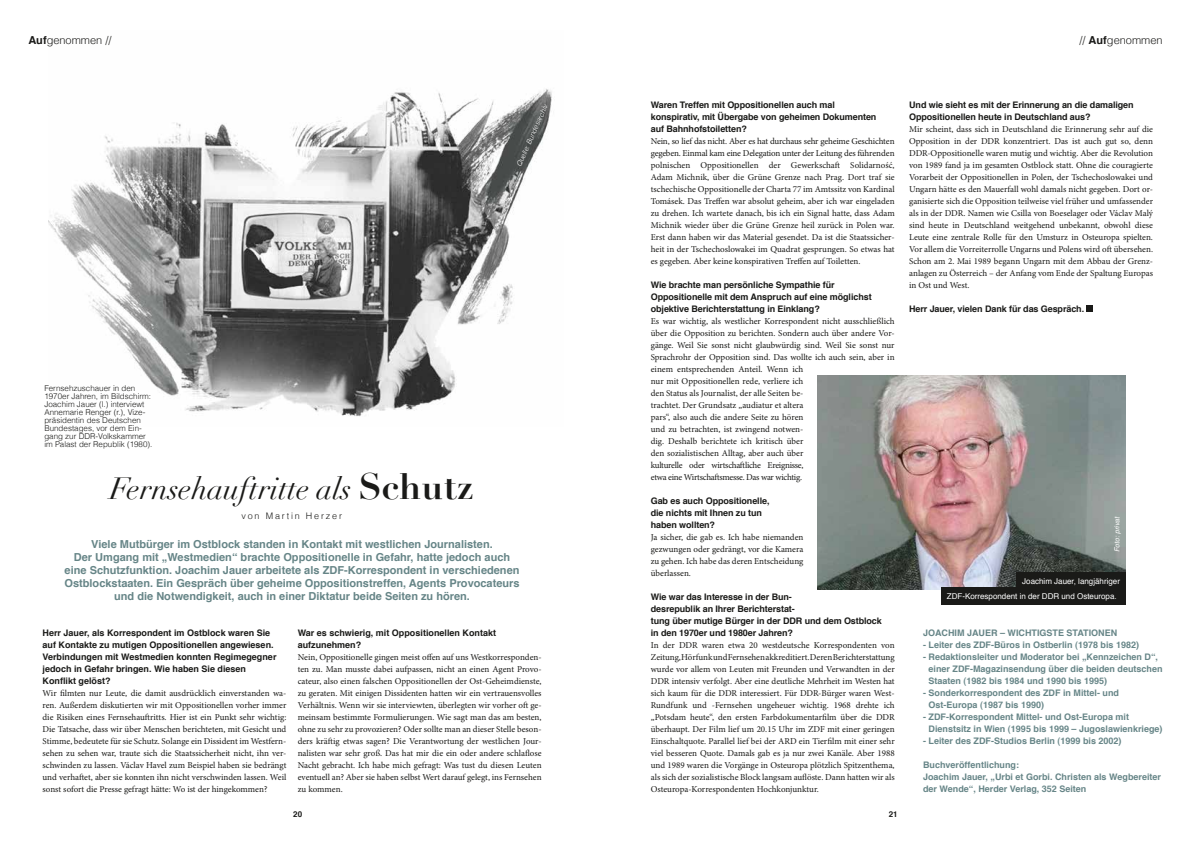
<style>
.page{position:relative;width:1191px;height:842px;background:#fff}
.page>*{position:absolute;margin:0;border:0;box-sizing:border-box;transform-origin:0 0}
.t1{font:italic 30px "Didot";color:#1a1a18}
.t2{font:700 11px/13px "Helvetica";color:#668587;text-align:center}
.t3{font:300 11px "Helvetica";color:#1a1a18}
.t4{font:9px/12px "Minion Pro";letter-spacing:-.005em;color:#1a1a18;text-align:justify}
.t5{font:700 9px/12px "Helvetica";letter-spacing:-.01em;color:#1a1a18}
.t6{font:700 9px/12px "Helvetica";color:#668587}
.t7{font:300 9px "Helvetica";letter-spacing:.2em;color:#1a1a18}
.t8{font:300 8px/8px "Helvetica";color:#1a1a18}
.t9{font:8px/15.3px "Helvetica";color:#fff}
.t10{font:700 8px "Helvetica";color:#1a1a18}
.t11{font:italic 300 7px "Helvetica";color:#fff}
.t12{font:italic 7px "Helvetica";color:#fff}
.s1{font-weight:700}
.s2{font-weight:700;font-style:normal;font-size:36px}
</style>
<div class="page">
<img style="left:48px;top:89px;width:504px;height:328px">
<img style="left:817px;top:375px;width:308px;height:215px">
<svg style="left:1086px;top:306px;width:6px;height:6px"></svg>
<div style="left:1016px;top:572px;width:109px;height:18px;background:#1a1a18"></div>
<div style="left:941px;top:588px;width:184px;height:17px;background:#1a1a18"></div>
<p class="t3" style="left:28px;top:34px;width:85px"><span class="s1">Auf</span>genommen //</p>
<p class="t3" style="left:1079px;top:33px;width:85px">// <span class="s1">Auf</span>genommen</p>
<p class="t8" style="left:44px;top:384px;width:109px">Fernsehzuschauer in den<br>1970er Jahren, im Bildschirm:<br>Joachim Jauer (l.) interviewt<br>Annemarie Renger (r.), Vize&shy;präsidentin des Deutschen<br>Bundestages, vor dem Ein&shy;gang zur DDR-Volkskammer im Palast der Republik (1980).</p>
<p class="t11" style="left:514px;top:164px;width:69px;rotate:-66deg">Quelle: Bundesarchiv</p>
<h1 class="t1" style="left:110px;top:470px;width:365px">Fernsehauftritte als <span class="s2">Schutz</span></h1>
<p class="t7" style="left:241px;top:510px;width:102px">von Martin Herzer</p>
<p class="t2" style="left:64px;top:538px;width:456px">Viele Mutbürger im Ostblock standen in Kontakt mit westlichen Journalisten.<br>Der Umgang mit „Westmedien“ brachte Oppositionelle in Gefahr, hatte jedoch auch eine Schutzfunktion. Joachim Jauer arbeitete als ZDF-Korrespondent in verschiedenen Ostblockstaaten. Ein Gespräch über geheime Oppositionstreffen, Agents Provocateurs und die Notwendigkeit, auch in einer Diktatur beide Seiten zu hören.</p>
<p class="t5" style="left:43px;top:627px;width:235px">Herr Jauer, als Korrespondent im Ostblock waren Sie auf Kontakte zu mutigen Oppositionellen angewiesen.<br>Verbindungen mit Westmedien konnten Regimegegner jedoch in Gefahr bringen. Wie haben Sie diesen Konflikt gelöst?</p>
<p class="t4" style="left:43px;top:687px;width:245px">Wir filmten nur Leute, die damit ausdrücklich einverstanden wa&shy;ren. Außerdem diskutierten wir mit Oppositionellen vorher immer die Risiken eines Fernsehauftritts. Hier ist ein Punkt sehr wichtig:<br>Die Tatsache, dass wir über Menschen berichteten, mit Gesicht und Stimme, bedeutete für sie Schutz. Solange ein Dissident im Westfern&shy;sehen zu sehen war, traute sich die Staatssicherheit nicht, ihn ver&shy;schwinden zu lassen. Václav Havel zum Beispiel haben sie bedrängt und verhaftet, aber sie konnten ihn nicht verschwinden lassen. Weil sonst sofort die Presse gefragt hätte: Wo ist der hingekommen?</p>
<p class="t5" style="left:298px;top:627px;width:200px">War es schwierig, mit Oppositionellen Kontakt aufzunehmen?</p>
<p class="t4" style="left:298px;top:651px;width:245px">Nein, Oppositionelle gingen meist offen auf uns Westkorresponden&shy;ten zu. Man musste dabei aufpassen, nicht an einen Agent Provo&shy;cateur, also einen falschen Oppositionellen der Ost-Geheimdienste, zu geraten. Mit einigen Dissidenten hatten wir ein vertrauensvolles Verhältnis. Wenn wir sie interviewten, überlegten wir vorher oft ge&shy;meinsam bestimmte Formulierungen. Wie sagt man das am besten, ohne zu sehr zu provozieren? Oder sollte man an dieser Stelle beson&shy;ders kräftig etwas sagen? Die Verantwortung der westlichen Jour&shy;nalisten war sehr groß. Das hat mir die ein oder andere schlaflose Nacht gebracht. Ich habe mich gefragt: Was tust du diesen Leuten eventuell an? Aber sie haben selbst Wert darauf gelegt, ins Fernsehen zu kommen.</p>
<p class="t5" style="left:651px;top:99px;width:227px">Waren Treffen mit Oppositionellen auch mal konspirativ, mit Übergabe von geheimen Dokumenten auf Bahnhofstoiletten?</p>
<p class="t4" style="left:651px;top:135px;width:245px">Nein, so lief das nicht. Aber es hat durchaus sehr geheime Geschichten gegeben. Einmal kam eine Delegation unter der Leitung des führenden polnischen Oppositionellen der Gewerkschaft Solidarność, Adam Michnik, über die Grüne Grenze nach Prag. Dort traf sie tschechische Oppositionelle der Charta 77 im Amtssitz von Kardinal Tomásek. Das Treffen war absolut geheim, aber ich war eingeladen zu drehen. Ich wartete danach, bis ich ein Signal hatte, dass Adam Michnik wieder über die Grüne Grenze heil zurück in Polen war.<br>Erst dann haben wir das Material gesendet. Da ist die Staatssicher&shy;heit in der Tschechoslowakei im Quadrat gesprungen. So etwas hat es gegeben. Aber keine konspirativen Treffen auf Toiletten.</p>
<p class="t5" style="left:651px;top:279px;width:222px">Wie brachte man persönliche Sympathie für<br>Oppositionelle mit dem Anspruch auf eine möglichst objektive Berichterstattung in Einklang?</p>
<p class="t4" style="left:651px;top:315px;width:245px;text-align:left">Es war wichtig, als westlicher Korrespondent nicht ausschließlich über die Opposition zu berichten. Sondern auch über andere Vor&shy;gänge. Weil Sie sonst nicht glaubwürdig sind. Weil Sie sonst nur Sprachrohr der Opposition sind. Das wollte ich auch sein, aber in einem entsprechenden Anteil. Wenn ich<br>nur mit Oppositionellen rede, verliere ich<br>den Status als Journalist, der alle Seiten be-<br>trachtet. Der Grundsatz „audiatur et altera<br>pars“, also auch die andere Seite zu hören<br>und zu betrachten, ist zwingend notwen-<br>dig. Deshalb berichtete ich kritisch über<br>den sozialistischen Alltag, aber auch über<br>kulturelle oder wirtschaftliche Ereignisse,<br>etwa eine Wirtschaftsmesse. Das war wichtig.</p>
<p class="t5" style="left:651px;top:495px;width:120px">Gab es auch Oppositionelle, die nichts mit Ihnen zu tun haben wollten?</p>
<p class="t4" style="left:651px;top:531px;width:154px">Ja sicher, die gab es. Ich habe niemanden gezwungen oder gedrängt, vor die Kamera zu gehen. Ich habe das deren Entscheidung überlassen.</p>
<p class="t5" style="left:651px;top:591px;width:233px">Wie war das Interesse in der Bun-<br>desrepublik an Ihrer Berichterstat-<br>tung über mutige Bürger in der DDR und dem Ostblock in den 1970er und 1980er Jahren?</p>
<p class="t4" style="left:651px;top:639px;width:245px">In der DDR waren etwa 20 westdeutsche Korrespondenten von Zeitung, Hörfunk und Fernsehen akkreditiert. Deren Berichterstattung wurde vor allem von Leuten mit Freunden und Verwandten in der DDR intensiv verfolgt. Aber eine deutliche Mehrheit im Westen hat sich kaum für die DDR interessiert. Für DDR-Bürger waren West-Rundfunk und -Fernsehen ungeheuer wichtig. 1968 drehte ich „Potsdam heute“, den ersten Farbdokumentarfilm über die DDR überhaupt. Der Film lief um 20.15 Uhr im ZDF mit einer geringen Einschaltquote. Parallel lief bei der ARD ein Tierfilm mit einer sehr viel besseren Quote. Damals gab es ja nur zwei Kanäle. Aber 1988 und 1989 waren die Vorgänge in Osteuropa plötzlich Spitzenthema, als sich der sozialistische Block langsam auflöste. Dann hatten wir als Osteuropa-Korrespondenten Hochkonjunktur.</p>
<p class="t10" style="left:293px;top:807px;width:10px">20</p>
<p class="t10" style="left:888px;top:807px;width:10px">21</p>
<p class="t5" style="left:909px;top:99px;width:226px">Und wie sieht es mit der Erinnerung an die damaligen<br>Oppositionellen heute in Deutschland aus?</p>
<p class="t4" style="left:909px;top:123px;width:245px">Mir scheint, dass sich in Deutschland die Erinnerung sehr auf die Opposition in der DDR konzentriert. Das ist auch gut so, denn DDR-Oppositionelle waren mutig und wichtig. Aber die Revolution von 1989 fand ja im gesamten Ostblock statt. Ohne die couragierte Vorarbeit der Oppositionellen in Polen, der Tschechoslowakei und Ungarn hätte es den Mauerfall wohl damals nicht gegeben. Dort or&shy;ganisierte sich die Opposition teilweise viel früher und umfassender als in der DDR. Namen wie Csilla von Boeselager oder Václav Malý sind heute in Deutschland weitgehend unbekannt, obwohl diese Leute eine zentrale Rolle für den Umsturz in Osteuropa spielten.<br>Vor allem die Vorreiterrolle Ungarns und Polens wird oft übersehen.<br>Schon am 2. Mai 1989 begann Ungarn mit dem Abbau der Grenz&shy;anlagen zu Österreich – der Anfang vom Ende der Spaltung Europas in Ost und West.</p>
<p class="t5" style="left:909px;top:303px;width:176px">Herr Jauer, vielen Dank für das Gespräch.</p>
<p class="t12" style="left:1111px;top:552px;width:37px;rotate:-90deg">Foto: privat</p>
<p class="t9" style="left:946px;top:574px;width:175px;text-indent:75px">Joachim Jauer, langjähriger<br>ZDF-Korrespondent in der DDR und Osteuropa.</p>
<p class="t6" style="left:923px;top:627px;width:26px">Joachim</p>
<p class="t6" style="left:967px;top:627px;width:19px">Jauer</p>
<p class="t6" style="left:1000px;top:627px;width:15px">– wich</p>
<p class="t6" style="left:1031px;top:627px;width:64px">tigste Stationen</p>
<p class="t6" style="left:923px;top:639px;width:218px">- Leiter des ZDF-Büros in Ostberlin (1978 bis 1982)</p>
<p class="t6" style="left:928px;top:651px;width:236px;text-indent:-5px">- Redaktionsleiter und Moderator bei „Kennzeichen D“, einer ZDF-Magazinsendung über die beiden deutschen<br>Staaten (1982 bis 1984 und 1990 bis 1995)</p>
<p class="t6" style="left:928px;top:687px;width:192px;text-indent:-5px">- Sonderkorrespondent des ZDF in Mittel- und<br>Ost-Europa (1987 bis 1990)</p>
<p class="t6" style="left:928px;top:711px;width:236px;text-indent:-5px">- ZDF-Korrespondent Mittel- und Ost-Europa mit<br>Dienstsitz in Wien (1995 bis 1999 – Jugoslawienkriege)</p>
<p class="t6" style="left:923px;top:735px;width:200px">- Leiter des ZDF-Studios Berlin (1999 bis 2002)</p>
<p class="t6" style="left:923px;top:759px;width:239px">Buchveröffentlichung:<br>Joachim Jauer, „Urbi et Gorbi. Christen als Wegbereiter der Wende“, Herder Verlag, 352 Seiten</p>
</div>
